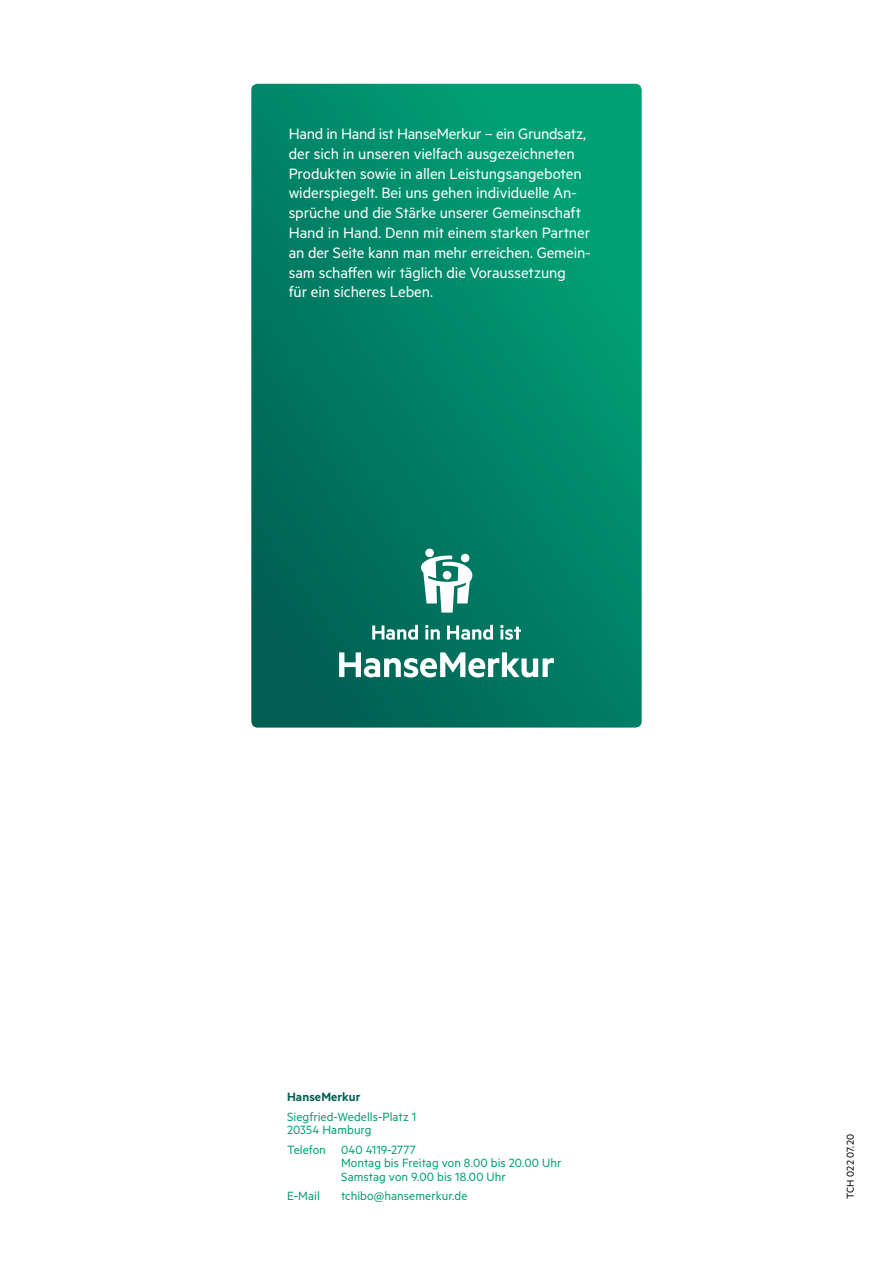
<style>
.page{position:relative;width:893px;height:1263px;background:#fff}
.page>*{position:absolute;margin:0;border:0;box-sizing:border-box;transform-origin:0 0}
.t1{font:16.95px/19.8px "Metric Alt";letter-spacing:-.005em;color:#fff}
.t2{font:13.5px/13.5px "Metric Alt";letter-spacing:.005em;color:#00a075}
.t3{font:600 13.5px "Metric Alt";letter-spacing:.01em;color:#005e52}
.t4{font:11.25px "Metric Alt";letter-spacing:.005em;color:#000}
</style>
<div class="page">
<svg style="left:251px;top:84px;width:391px;height:644px;background:#008366"></svg>
<div style="left:425px;top:549px;width:9px;height:8px;background:#fff;border-radius:50%"></div>
<svg style="left:421px;top:555px;width:51px;height:58px"></svg>
<div style="left:461px;top:554px;width:8px;height:8px;background:#fff;border-radius:50%"></div>
<div style="left:443px;top:571px;width:8px;height:8px;background:#fff;border-radius:50%"></div>
<svg style="left:339px;top:652px;width:215px;height:25px"></svg>
<svg style="left:372px;top:625px;width:149px;height:15px"></svg>
<p class="t1" style="left:289px;top:123px;width:303px">Hand in Hand ist HanseMerkur – ein Grundsatz, der sich in unseren vielfach ausgezeichneten Produkten sowie in allen Leistungsangeboten widerspiegelt. Bei uns gehen individuelle An&shy;sprüche und die Stärke unserer Gemeinschaft Hand in Hand. Denn mit einem starken Partner an der Seite kann man mehr erreichen. Gemein&shy;sam schaffen wir täglich die Voraussetzung<br>für ein sicheres Leben.</p>
<p class="t3" style="left:287px;top:1089px;width:75px">HanseMerkur</p>
<p class="t2" style="left:287px;top:1109px;width:131px">Siegfried-Wedells-Platz 1<br>20354 Hamburg</p>
<p class="t2" style="left:341px;top:1142px;width:222px;text-indent:-54px">Telefon 040 4119-2777<br>Montag bis Freitag von 8.00 bis 20.00 Uhr<br>Samstag von 9.00 bis 18.00 Uhr</p>
<p class="t2" style="left:287px;top:1189px;width:34px">E-Mail</p>
<p class="t2" style="left:341px;top:1189px;width:128px">tchibo@hansemerkur.de</p>
<p class="t4" style="left:844px;top:1199px;width:66px;rotate:-90deg">TCH 022 07.20</p>
</div>
